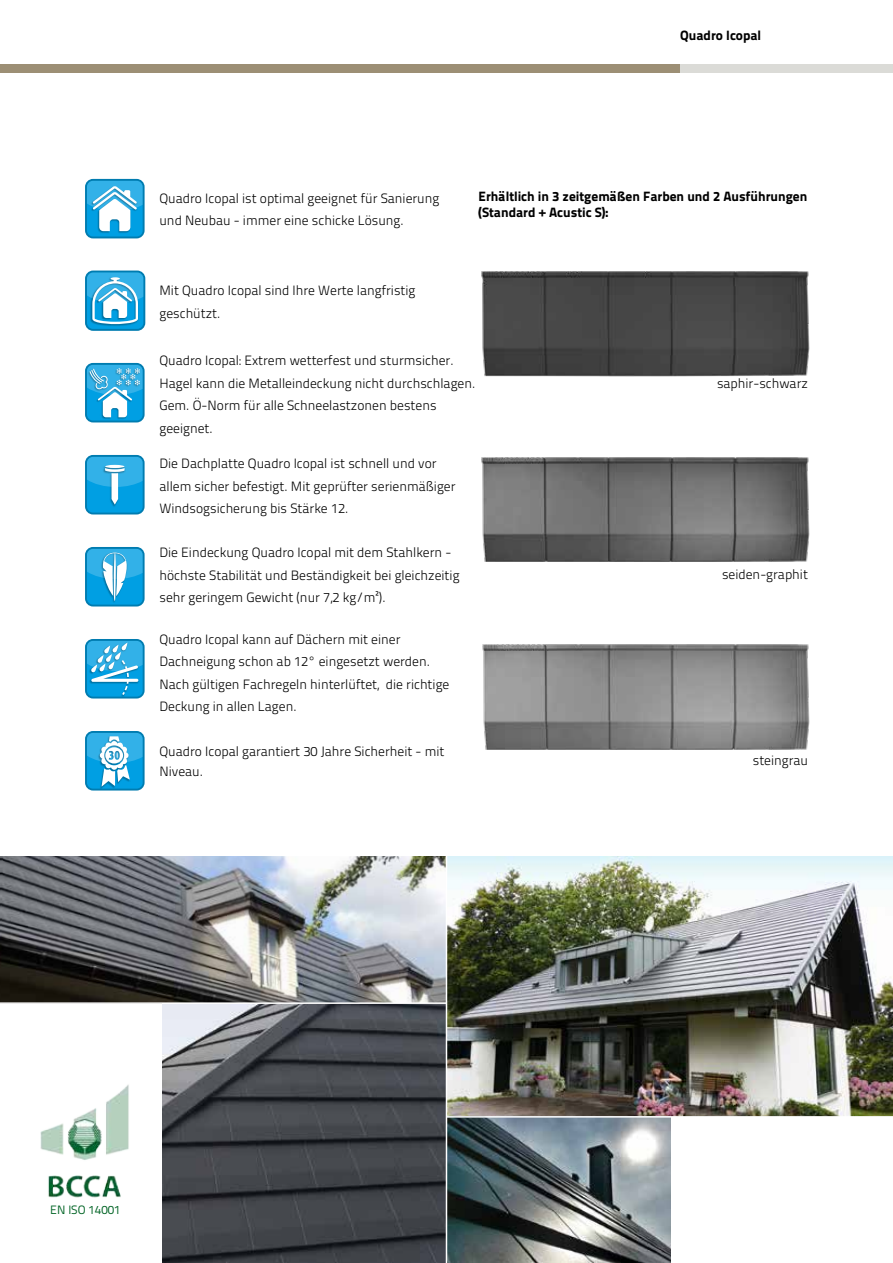
<style>
.page{position:relative;width:893px;height:1263px;background:#fff}
.page>*{position:absolute;margin:0;border:0;box-sizing:border-box;transform-origin:0 0}
.t1{font:13.5px/22.5px "Titillium Text 25 L 250 wt";color:#000}
.t2{font:13.5px/16.5px "Titillium Text 25 L 999 wt";color:#000}
.t3{font:12.15px "Titillium Text 25 L 400 wt";color:#056628}
</style>
<div class="page">
<img style="left:482px;top:644px;width:328px;height:105px">
<img style="left:481px;top:457px;width:329px;height:105px">
<div style="left:85px;top:547px;width:60px;height:59px;background:#007cb0;border-radius:8px"></div>
<div style="left:87px;top:549px;width:56px;height:56px;background:#009fe3;border-radius:6px"></div>
<svg style="left:87px;top:549px;width:56px;height:52px"></svg>
<div style="left:85px;top:455px;width:60px;height:59px;background:#007cb0;border-radius:8px"></div>
<div style="left:87px;top:457px;width:56px;height:56px;background:#009fe3;border-radius:6px"></div>
<svg style="left:87px;top:457px;width:56px;height:48px"></svg>
<svg style="left:85px;top:363px;width:60px;height:59px"></svg>
<img style="left:87px;top:417px;width:54px;height:3px">
<svg style="left:87px;top:365px;width:56px;height:52px"></svg>
<svg style="left:85px;top:271px;width:60px;height:60px"></svg>
<div style="left:87px;top:272px;width:56px;height:57px;background:#009fe3;border-radius:6px"></div>
<img style="left:96px;top:324px;width:36px;height:2px">
<svg style="left:87px;top:272px;width:56px;height:52px"></svg>
<svg style="left:85px;top:731px;width:60px;height:59px"></svg>
<img style="left:97px;top:786px;width:34px;height:3px">
<svg style="left:87px;top:733px;width:56px;height:53px"></svg>
<div style="left:85px;top:639px;width:60px;height:59px;background:#007cb0;border-radius:8px"></div>
<img style="left:89px;top:695px;width:50px;height:3px">
<svg style="left:87px;top:641px;width:56px;height:54px;background:#40b3e4"></svg>
<div style="left:85px;top:179px;width:60px;height:59px;background:#007cb0;border-radius:8px"></div>
<div style="left:87px;top:181px;width:56px;height:56px;background:#009fe3;border-radius:6px"></div>
<img style="left:99px;top:231px;width:30px;height:2px">
<svg style="left:87px;top:181px;width:56px;height:50px"></svg>
<img style="left:481px;top:271px;width:329px;height:105px">
<div style="left:0;top:64px;width:680px;height:8px;background:#9c8f75"></div>
<div style="left:680px;top:64px;width:213px;height:8px;background:#dbdbd7"></div>
<img style="left:447px;top:857px;width:446px;height:259px">
<img style="left:447px;top:1117px;width:223px;height:146px">
<img style="left:0;top:857px;width:446px;height:145px">
<img style="left:163px;top:1004px;width:283px;height:259px">
<img style="left:40px;top:1085px;width:89px;height:113px">
<p class="t2" style="left:680px;top:26px;width:82px">Quadro Icopal</p>
<p class="t1" style="left:159px;top:186px;width:281px">Quadro Icopal ist optimal geeignet für Sanierung und Neubau - immer eine schicke Lösung.</p>
<p class="t1" style="left:159px;top:279px;width:258px">Mit Quadro Icopal sind Ihre Werte langfristig geschützt.</p>
<p class="t2" style="left:479px;top:187px;width:330px">Erhältlich in 3 zeitgemäßen Farben und 2 Ausführungen (Standard + Acustic S):</p>
<p class="t1" style="left:159px;top:349px;width:317px">Quadro Icopal: Extrem wetterfest und sturmsicher.<br>Hagel kann die Metalleindeckung nicht durchschlagen.<br>Gem. Ö-Norm für alle Schneelastzonen bestens geeignet.</p>
<p class="t1" style="left:159px;top:452px;width:298px">Die Dachplatte Quadro Icopal ist schnell und vor allem sicher befestigt. Mit geprüfter serienmäßiger<br>Windsogsicherung bis Stärke 12.</p>
<p class="t1" style="left:159px;top:540px;width:302px">Die Eindeckung Quadro Icopal mit dem Stahlkern - höchste Stabilität und Beständigkeit bei gleichzeitig sehr geringem Gewicht (nur 7,2 kg/m²).</p>
<p class="t1" style="left:159px;top:627px;width:291px">Quadro Icopal kann auf Dächern mit einer Dachneigung schon ab 12° eingesetzt werden.<br>Nach gültigen Fachregeln hinterlüftet, die richtige Deckung in allen Lagen.</p>
<p class="t1" style="left:159px;top:741px;width:286px;line-height:19.5px">Quadro Icopal garantiert 30 Jahre Sicherheit - mit<br>Niveau.</p>
<p class="t1" style="left:717px;top:371px;width:92px">saphir-schwarz</p>
<p class="t1" style="left:722px;top:562px;width:87px">seiden-graphit</p>
<p class="t1" style="left:753px;top:748px;width:57px">steingrau</p>
<p class="t3" style="left:50px;top:1201px;width:72px">EN ISO 14001</p>
</div>
